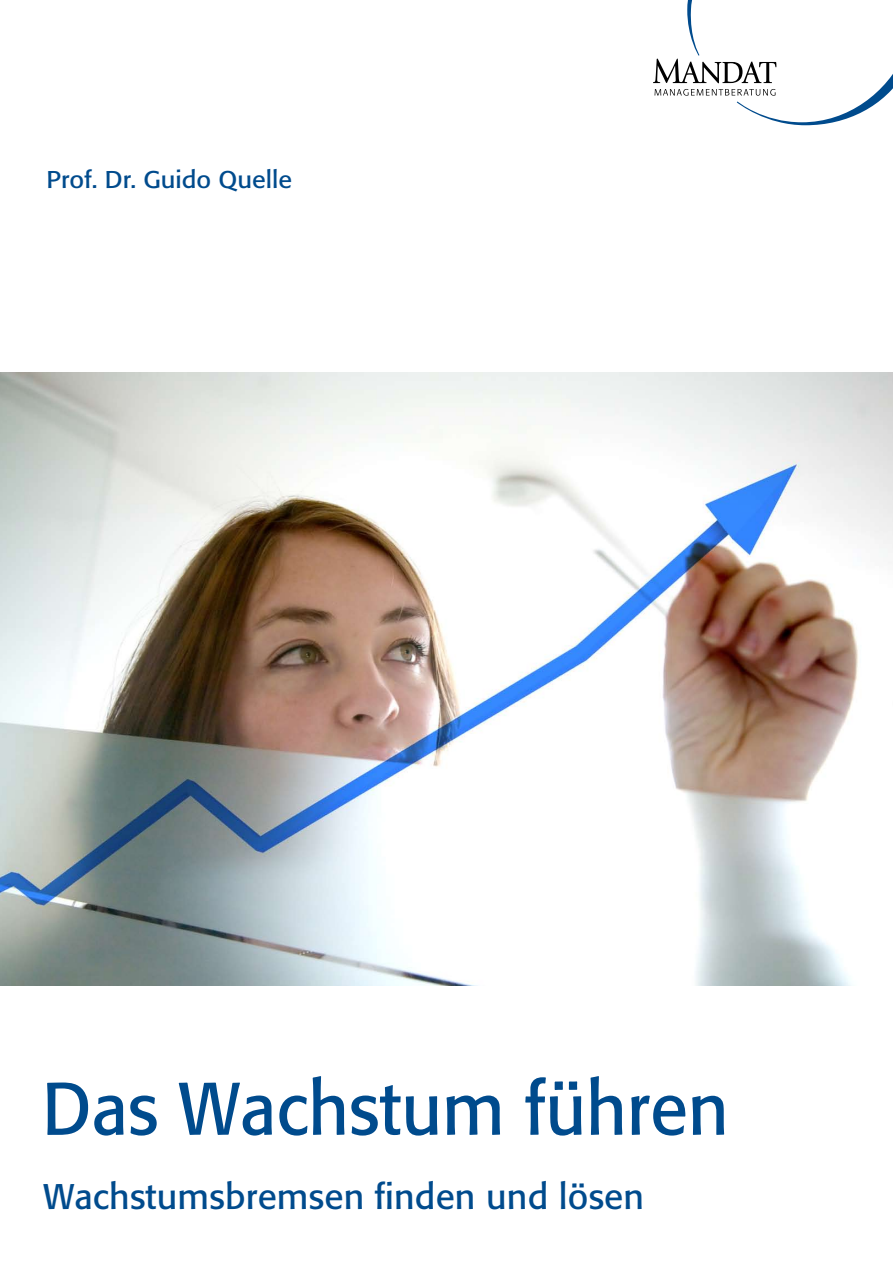
<style>
.page{position:relative;width:893px;height:1263px;background:#fff}
.page>*{position:absolute;margin:0;border:0;box-sizing:border-box;transform-origin:0 0}
.t1{font:73.5px "Formata BQ";color:#004b8d;scale:.95 1}
.t2{font:35.25px "Formata BQ";letter-spacing:.005em;color:#004b8d}
.t3{font:24px "Formata BQ";color:#004b8d;scale:1.05 1}
</style>
<div class="page">
<svg style="left:653px;top:0;width:240px;height:125px"></svg>
<img style="left:0;top:372px;width:893px;height:614px">
<p class="t3" style="left:47px;top:165px;width:235px">Prof. Dr. Guido Quelle</p>
<h1 class="t1" style="left:42px;top:1064px;width:724px">Das Wachstum führen</h1>
<p class="t2" style="left:43px;top:1175px;width:602px">Wachstumsbremsen finden und lösen</p>
</div>
